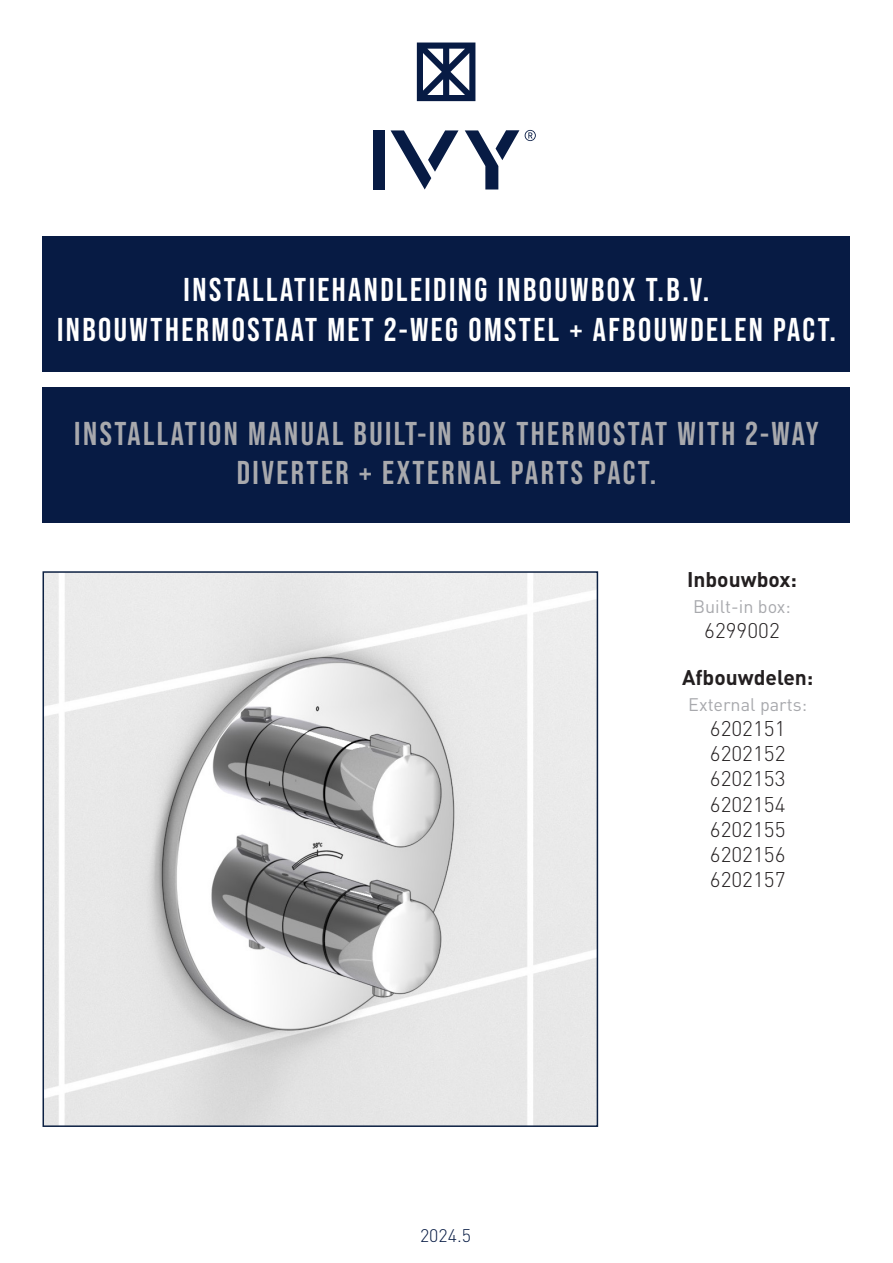
<style>
.page{position:relative;width:893px;height:1263px;background:#fff}
.page>*{position:absolute;margin:0;border:0;box-sizing:border-box;transform-origin:0 0}
.t1{font:700 33px/39.6px "Bebas Neue Pro";letter-spacing:.075em;color:#fff;text-align:center}
.t2{font:700 33px/39.6px "Bebas Neue Pro";letter-spacing:.075em;color:#a8a9ad;text-align:center}
.t3{font:300 21px "DIN Pro";color:#231f20}
.t4{font:700 21px "DIN Pro";color:#231f20}
.t5{font:18px "DIN Pro";color:#a8a9ad}
.t6{font:300 18px "DIN Pro";color:#071b44}
</style>
<div class="page">
<div style="left:43px;top:237px;width:807px;height:135px;background:#071b44"></div>
<div style="left:43px;top:387px;width:807px;height:135px;background:#071b44"></div>
<div style="left:373px;top:130px;width:12px;height:59px;background:#071b44"></div>
<svg style="left:465px;top:130px;width:54px;height:59px"></svg>
<svg style="left:391px;top:130px;width:67px;height:59px"></svg>
<svg style="left:525px;top:130px;width:11px;height:11px"></svg>
<svg style="left:417px;top:43px;width:58px;height:58px"></svg>
<img style="left:46px;top:574px;width:549px;height:550px">
<div style="left:43px;top:571px;width:555px;height:556px;border:2px solid #0c2042"></div>
<p class="t1" style="left:57px;top:269px;width:781px">INSTALLATIEHANDLEIDING INBOUWBOX T.B.V.<br>INBOUWTHERMOSTAAT MET 2-WEG OMSTEL + AFBOUWDELEN PACT.</p>
<p class="t2" style="left:74px;top:413px;width:746px">INSTALLATION MANUAL BUILT-IN BOX THERMOSTAT WITH 2-WAY<br>DIVERTER + EXTERNAL PARTS PACT.</p>
<p class="t6" style="left:420px;top:1223px;width:53px">2024.5</p>
<p class="t4" style="left:687px;top:565px;width:111px">Inbouwbox:</p>
<p class="t5" style="left:693px;top:594px;width:99px">Built-in box:</p>
<p class="t3" style="left:704px;top:616px;width:77px">6299002</p>
<p class="t4" style="left:682px;top:664px;width:133px">Afbouwdelen:</p>
<p class="t5" style="left:688px;top:692px;width:120px">External parts:</p>
<p class="t3" style="left:710px;top:714px;width:77px">6202151</p>
<p class="t3" style="left:710px;top:739px;width:77px">6202152</p>
<p class="t3" style="left:710px;top:764px;width:77px">6202153</p>
<p class="t3" style="left:710px;top:790px;width:77px">6202154</p>
<p class="t3" style="left:710px;top:815px;width:77px">6202155</p>
<p class="t3" style="left:710px;top:840px;width:77px">6202156</p>
<p class="t3" style="left:710px;top:865px;width:77px">6202157</p>
</div>
